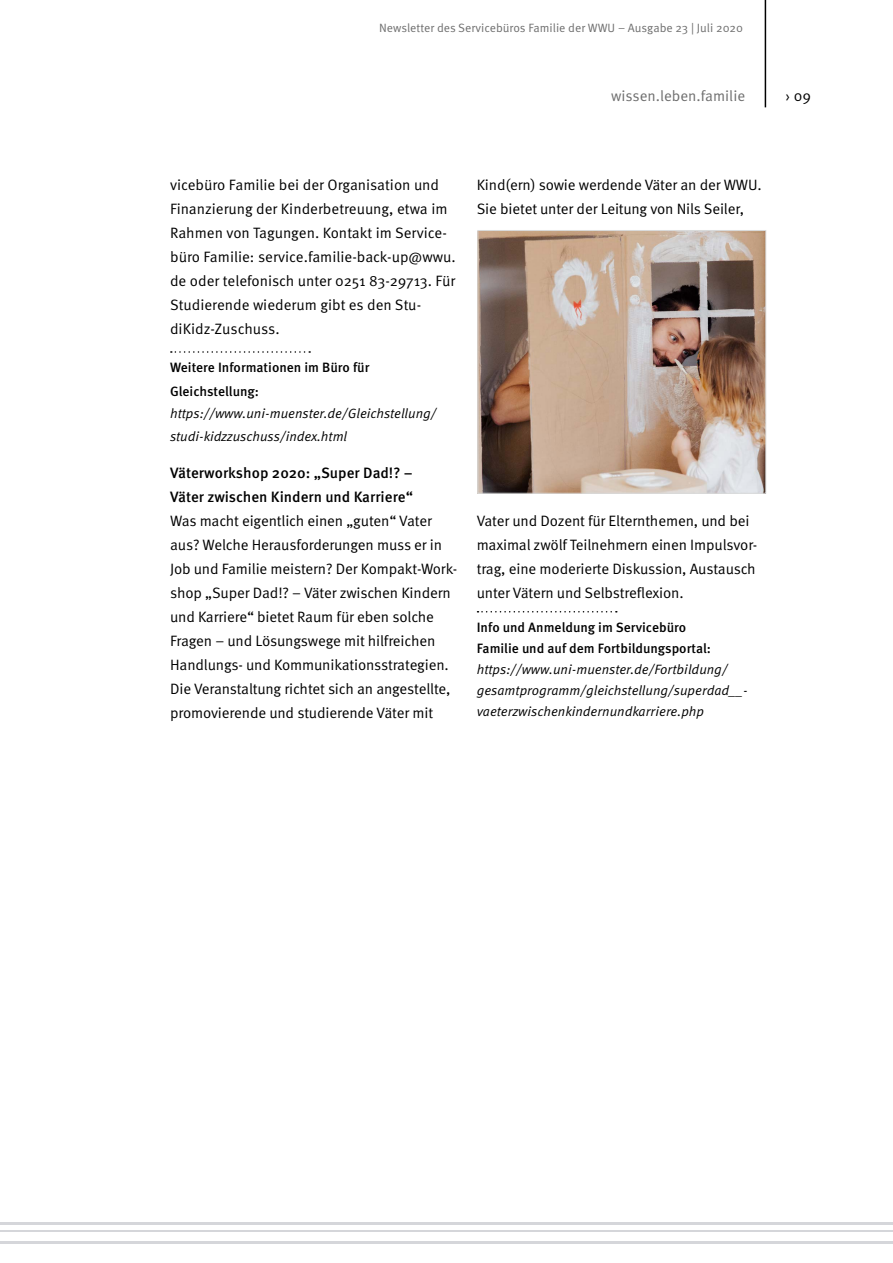
<style>
.page{position:relative;width:893px;height:1263px;background:#fff}
.page>*{position:absolute;margin:0;border:0;box-sizing:border-box;transform-origin:0 0}
.t1{font:15px/24px "Meta OT";letter-spacing:-.01em;color:#000}
.t2{font:500 15px/24px "Meta OT";color:#000}
.t3{font:15px "Meta OT";color:#6e6e6e}
.t4{font:italic 13.5px/21px "Meta OT";color:#000}
.t5{font:500 13.5px/24px "Meta OT";color:#000}
.t6{font:12px "Meta OT";color:#6e6e6e}
</style>
<div class="page">
<hr style="left:765px;top:0;width:1px;height:107px;background:#000">
<hr style="left:0;top:1230px;width:893px;height:1px;background:#d5d6da">
<hr style="left:0;top:1241px;width:893px;height:3px;background:#d5d6da">
<hr style="left:0;top:1222px;width:893px;height:3px;background:#d5d6da">
<svg style="left:171px;top:351px;width:139px;height:2px"></svg>
<svg style="left:477px;top:611px;width:140px;height:1px"></svg>
<img style="left:479px;top:232px;width:285px;height:260px">
<div style="left:477px;top:230px;width:289px;height:264px;border:1px solid #d9dada"></div>
<p class="t6" style="left:379px;top:21px;width:365px">Newsletter des Servicebüros Familie der WWU – Ausgabe 23 | Juli 2020</p>
<p class="t3" style="left:611px;top:86px;width:135px">wissen.leben.familie</p>
<p class="t1" style="left:786px;top:84px;width:27px">› 09</p>
<p class="t1" style="left:170px;top:173px;width:287px">vicebüro Familie bei der Organisation und Finanzierung der Kinderbetreuung, etwa im Rahmen von Tagungen. Kontakt im Service&shy;büro Familie: service.familie-back-up@wwu. de oder telefonisch unter 0251 83-29713. Für Studierende wiederum gibt es den Stu&shy;diKidz-Zuschuss.</p>
<p class="t5" style="left:170px;top:355px;width:201px">Weitere Informationen im Büro für<br>Gleichstellung:</p>
<p class="t4" style="left:170px;top:403px;width:268px;line-height:22.5px">https://www.uni-muenster.de/Gleichstellung/ studi-kidzzuschuss/index.html</p>
<p class="t2" style="left:170px;top:461px;width:244px">Väterworkshop 2020: „Super Dad!? –<br>Väter zwischen Kindern und Karriere“</p>
<p class="t1" style="left:170px;top:509px;width:289px">Was macht eigentlich einen „guten“ Vater aus? Welche Herausforderungen muss er in Job und Familie meistern? Der Kompakt-Work&shy;shop „Super Dad!? – Väter zwischen Kindern und Karriere“ bietet Raum für eben solche Fragen – und Lösungswege mit hilfreichen Handlungs- und Kommunikationsstrategien.<br>Die Veranstaltung richtet sich an angestellte, promovierende und studierende Väter mit</p>
<p class="t1" style="left:477px;top:173px;width:286px">Kind(ern) sowie werdende Väter an der WWU.<br>Sie bietet unter der Leitung von Nils Seiler,</p>
<p class="t1" style="left:477px;top:509px;width:282px">Vater und Dozent für Elternthemen, und bei maximal zwölf Teilnehmern einen Impulsvor&shy;trag, eine moderierte Diskussion, Austausch unter Vätern und Selbstreflexion.</p>
<p class="t5" style="left:477px;top:617px;width:236px;line-height:21px">Info und Anmeldung im Servicebüro<br>Familie und auf dem Fortbildungsportal:</p>
<p class="t4" style="left:477px;top:659px;width:272px">https://www.uni-muenster.de/Fortbildung/ gesamtprogramm/gleichstellung/superdad__- vaeterzwischenkindernundkarriere.php</p>
</div>
